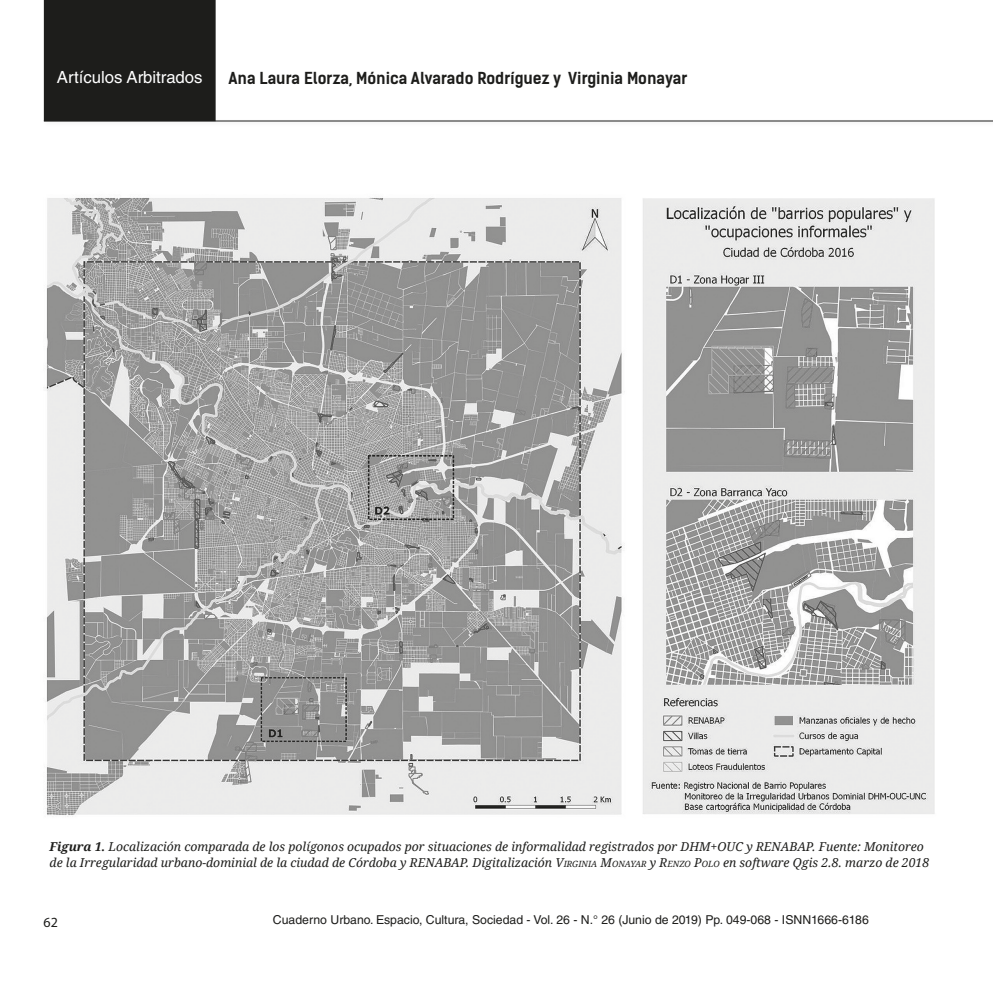
<style>
.page{position:relative;width:993px;height:993px;background:#fff}
.page>*{position:absolute;margin:0;border:0;box-sizing:border-box;transform-origin:0 0}
.t1{font:16.8px "Helvetica LT Std";color:#fff}
.t2{font:700 15.75px "Kelson Sans";color:#1d1d1b}
.t3{font:14px "Myriad Pro";color:#1d1d1b}
.Epigrafes_-_notas{font:italic 12.25px/15.8px "Droid Serif";color:#1d1d1b}
.t4{font:12.25px "Helvetica LT Std";color:#1d1d1b}
.s1{font-weight:700}
.s2{font-style:inherit}
.s3{font-size:8.58px}
</style>
<div class="page">
<div style="left:42px;top:118px;width:950px;height:9px;background:#1d1d1b;opacity:.3"></div>
<hr style="left:44px;top:121px;width:948px;height:1px;background:#1d1d1b">
<div style="left:44px;top:0;width:171px;height:121px;background:#1d1d1b"></div>
<img style="left:45px;top:197px;width:890px;height:620px">
<h1 class="t1" style="left:57px;top:67px;width:147px">Artículos Arbitrados</h1>
<p class="t2" style="left:228px;top:69px;width:460px">Ana Laura Elorza, Mónica Alvarado Rodríguez y Virginia Monayar</p>
<p class="Epigrafes_-_notas" style="left:50px;top:837px;width:880px"><span class="s1">Figura 1.</span> Localización comparada de los polígonos ocupados por situaciones de informalidad registrados por DHM+OUC y RENABAP. Fuente: Monitoreo de la Irregularidad urbano-dominial de la ciudad de Córdoba y RENABAP. Digitalización <span class="s2">V</span><span class="s3">IRGINIA</span> <span class="s2">M</span><span class="s3">ONAYAR</span> y <span class="s2">R</span><span class="s3">ENZO</span> <span class="s2">P</span><span class="s3">OLO</span> en software Qgis 2.8. marzo de 2018</p>
<p class="t3" style="left:43px;top:913px;width:16px">62</p>
<p class="t4" style="left:273px;top:912px;width:597px">Cuaderno Urbano. Espacio, Cultura, Sociedad - Vol. 26 - N.° 26 (Junio de 2019) Pp. 049-068 - ISNN1666-6186</p>
</div>
